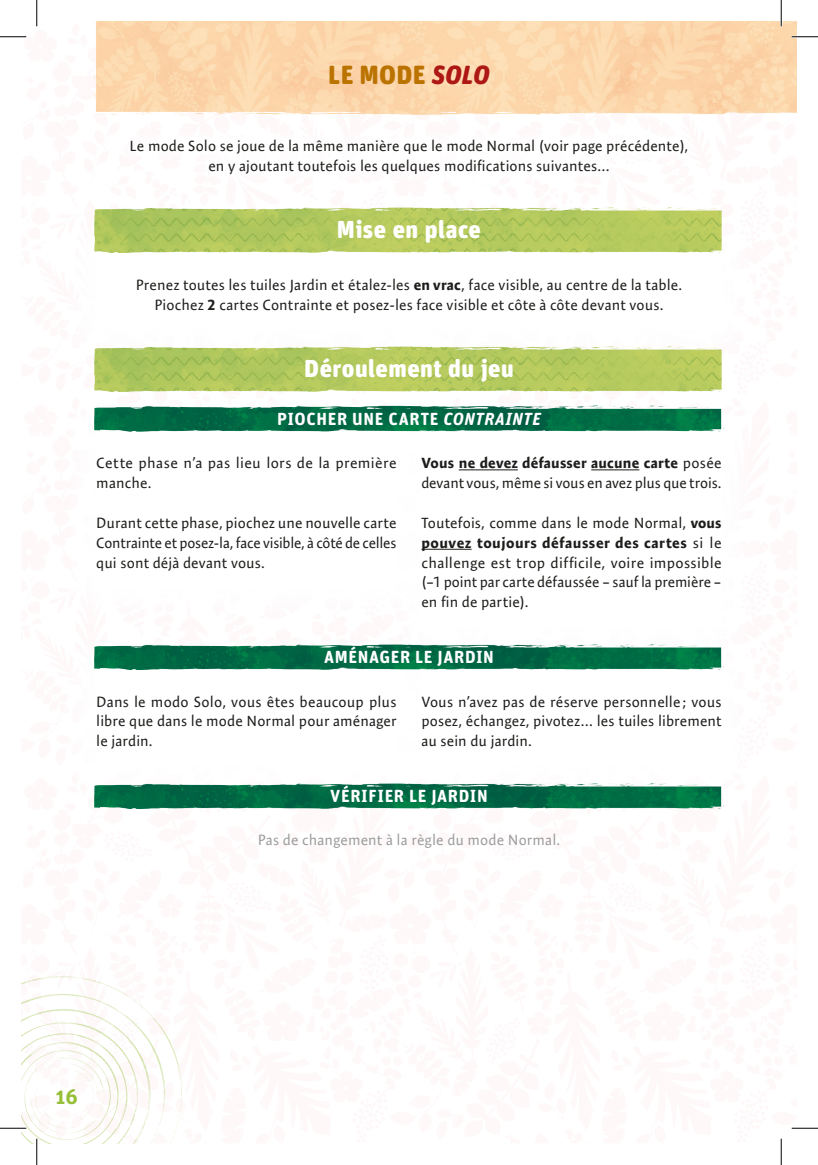
<style>
.page{position:relative;width:818px;height:1165px;background:#fff}
.page>*{position:absolute;margin:0;border:0;box-sizing:border-box;transform-origin:0 0}
.t1{font:900 26.25px "Unit Rounded Pro";letter-spacing:.01em;color:#bb7300}
.t2{font:900 24.5px "Unit Rounded Pro";letter-spacing:.02em;color:#fff}
.t3{font:700 21px "Unit Rounded Pro";color:#97bf3a}
.t4{font:700 17.5px "Unit Rounded Pro";letter-spacing:.035em;color:#fff}
.t5{font:14.88px/19.8px "Expo Sans Pro";letter-spacing:.005em;color:#1d1d1b;text-align:justify}
.t6{font:14.88px "Expo Sans Pro";letter-spacing:.005em;color:#9d9d9d}
.s1{font-style:italic;color:#ad1714}
.s2{font-weight:700}
.s3{font-style:italic}
</style>
<div class="page">
<img style="left:22px;top:977px;width:160px;height:166px">
<img style="left:94px;top:409px;width:630px;height:23px">
<img style="left:94px;top:644px;width:630px;height:26px">
<img style="left:94px;top:783px;width:630px;height:26px">
<img style="left:93px;top:22px;width:703px;height:94px">
<img style="left:94px;top:207px;width:631px;height:46px">
<img style="left:94px;top:346px;width:631px;height:63px">
<hr style="left:459px;top:469px;width:59px;height:1px;background:#1d1d1b">
<hr style="left:591px;top:469px;width:48px;height:1px;background:#1d1d1b">
<hr style="left:421px;top:549px;width:50px;height:1px;background:#1d1d1b">
<hr style="left:791px;top:36px;width:27px;height:2px;background:#fff">
<hr style="left:0;top:1127px;width:26px;height:2px;background:#fff">
<hr style="left:36px;top:1139px;width:2px;height:26px;background:#fff">
<hr style="left:780px;top:0;width:2px;height:26px;background:#fff">
<svg style="left:0;top:36px;width:26px;height:1px"></svg>
<svg style="left:791px;top:36px;width:27px;height:1px"></svg>
<svg style="left:0;top:1128px;width:26px;height:1px"></svg>
<svg style="left:791px;top:1128px;width:27px;height:1px"></svg>
<svg style="left:36px;top:0;width:1px;height:26px"></svg>
<svg style="left:36px;top:1139px;width:1px;height:26px"></svg>
<svg style="left:781px;top:0;width:1px;height:26px"></svg>
<svg style="left:781px;top:1139px;width:1px;height:26px"></svg>
<h1 class="t1" style="left:328px;top:56px;width:163px">LE MODE <span class="s1">SOLO</span></h1>
<p class="t5" style="left:130px;top:136px;width:560px;text-align:center">Le mode Solo se joue de la même manière que le mode Normal (voir page précédente), en y ajoutant toutefois les quelques modifications suivantes…</p>
<h2 class="t2" style="left:337px;top:212px;width:146px">Mise en place</h2>
<p class="t5" style="left:136px;top:275px;width:548px;text-align:center">Prenez toutes les tuiles Jardin et étalez-les <span class="s2">en vrac</span>, face visible, au centre de la table.<br>Piochez <span class="s2">2</span> cartes Contrainte et posez-les face visible et côte à côte devant vous.</p>
<h2 class="t2" style="left:304px;top:351px;width:211px">Déroulement du jeu</h2>
<p class="t4" style="left:277px;top:406px;width:265px">PIOCHER UNE CARTE <span class="s3">CONTRAINTE</span></p>
<p class="t5" style="left:96px;top:453px;width:302px">Cette phase n’a pas lieu lors de la première manche.</p>
<p class="t5" style="left:96px;top:513px;width:302px">Durant cette phase, piochez une nouvelle carte Contrainte et posez-la, face visible, à côté de celles qui sont déjà devant vous.</p>
<p class="t5" style="left:421px;top:453px;width:302px"><span class="s2">Vous ne devez défausser aucune carte</span> posée devant vous, même si vous en avez plus que trois.</p>
<p class="t5" style="left:421px;top:513px;width:302px">Toutefois, comme dans le mode Normal, <span class="s2">vous pouvez toujours défausser des cartes</span> si le challenge est trop difficile, voire impossible (–1 point par carte défaussée – sauf la première – en fin de partie).</p>
<p class="t4" style="left:324px;top:644px;width:171px">AMÉNAGER LE JARDIN</p>
<p class="t5" style="left:96px;top:691px;width:302px">Dans le modo Solo, vous êtes beaucoup plus libre que dans le mode Normal pour aménager le jardin.</p>
<p class="t5" style="left:421px;top:691px;width:302px">Vous n’avez pas de réserve personnelle ; vous posez, échangez, pivotez… les tuiles librement au sein du jardin.</p>
<p class="t4" style="left:330px;top:783px;width:159px">VÉRIFIER LE JARDIN</p>
<p class="t6" style="left:258px;top:831px;width:304px">Pas de changement à la règle du mode Normal.</p>
<h3 class="t3" style="left:55px;top:1082px;width:24px">16</h3>
</div>
